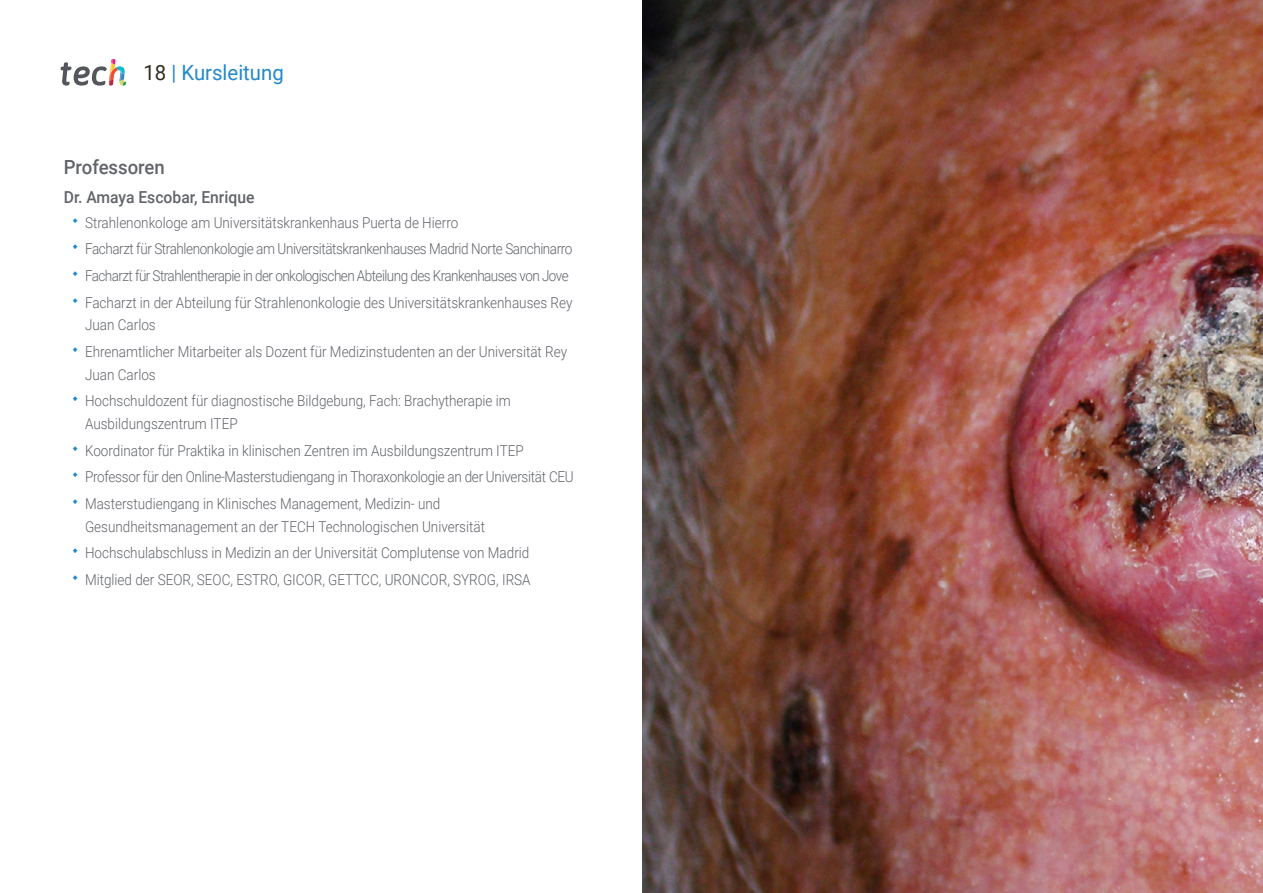
<style>
.page{position:relative;width:1263px;height:893px;background:#fff}
.page>*{position:absolute;margin:0;border:0;box-sizing:border-box;transform-origin:0 0}
.t1{font:21px "Roboto";color:#2488c9}
.t2{font:500 19.5px "Roboto";color:#61646a;scale:.95 1}
.t3{font:500 16.5px "Roboto";color:#61646a;scale:.95 1}
.t4{font:300 15px/26.7px "Roboto";color:#61646a;scale:.9 1}
.t5{font:300 15px/26.7px "Roboto";letter-spacing:-.03em;color:#61646a;scale:.9 1}
.s1{color:#312e20}
</style>
<div class="page">
<img style="left:642px;top:0;width:621px;height:893px">
<svg style="left:61px;top:59px;width:65px;height:27px"></svg>
<h1 class="t1" style="left:144px;top:57px;width:142px"><span class="s1">18</span> | Kursleitung</h1>
<h2 class="t2" style="left:64px;top:153px;width:108px">Professoren</h2>
<p class="t3" style="left:64px;top:186px;width:202px">Dr. Amaya Escobar, Enrique</p>
<p class="t5" style="left:85px;top:208px;width:543px">Strahlenonkologe am Universitätskrankenhaus Puerta de Hierro<br>Facharzt für Strahlenonkologie am Universitätskrankenhauses Madrid Norte Sanchinarro Facharzt für Strahlentherapie in der onkologischen Abteilung des Krankenhauses von Jove Facharzt in der Abteilung für Strahlenonkologie des Universitätskrankenhauses Rey</p>
<p class="t4" style="left:85px;top:311px;width:537px">Juan Carlos<br>Ehrenamtlicher Mitarbeiter als Dozent für Medizinstudenten an der Universität Rey</p>
<p class="t4" style="left:85px;top:360px;width:475px">Juan Carlos<br>Hochschuldozent für diagnostische Bildgebung, Fach: Brachytherapie im</p>
<p class="t4" style="left:85px;top:410px;width:544px">Ausbildungszentrum ITEP<br>Koordinator für Praktika in klinischen Zentren im Ausbildungszentrum ITEP Professor für den Online-Masterstudiengang in Thoraxonkologie an der Universität CEU Masterstudiengang in Klinisches Management, Medizin- und</p>
<p class="t4" style="left:85px;top:512px;width:497px">Gesundheitsmanagement an der TECH Technologischen Universität<br>Hochschulabschluss in Medizin an der Universität Complutense von Madrid<br>Mitglied der SEOR, SEOC, ESTRO, GICOR, GETTCC, URONCOR, SYROG, IRSA</p>
</div>
